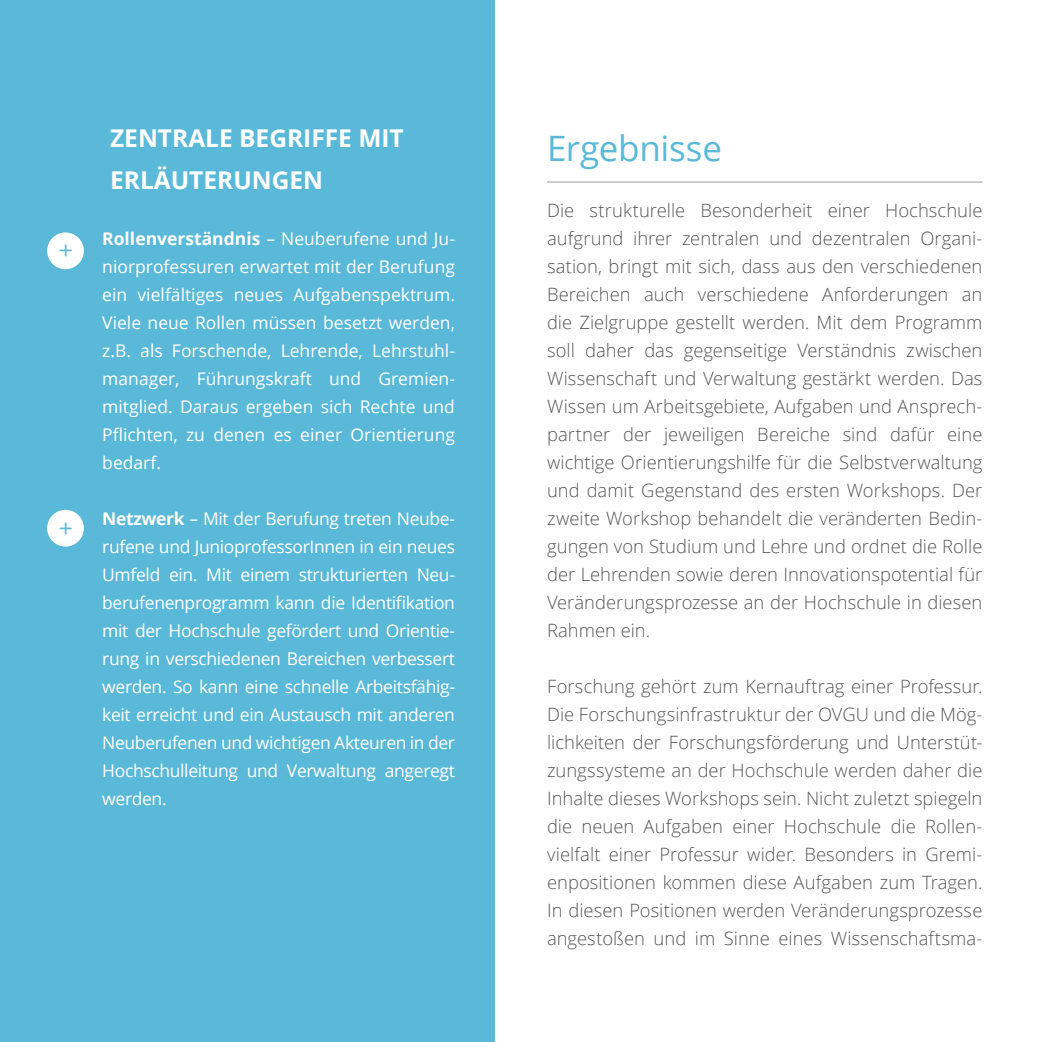
<style>
.page{position:relative;width:1042px;height:1042px;background:#fff}
.page>*{position:absolute;margin:0;border:0;box-sizing:border-box;transform-origin:0 0}
.t1{font:35px "Open Sans";letter-spacing:-.005em;color:#5ab9d9}
.t2{font:700 24.5px/42px "Open Sans";color:#fff}
.t3{font:24.5px "Quicksand";color:#5ab9d9}
.t4{font:300 18.38px/28px "Open Sans";color:#565655;text-align:justify}
.t5{font:17.5px/28px "Open Sans";letter-spacing:-.01em;color:#fff;text-align:justify}
.s1{font-weight:700}
</style>
<div class="page">
<div style="left:0;top:0;width:495px;height:1042px;background:#5ab9d9"></div>
<hr style="left:547px;top:182px;width:435px;height:1px;background:#9c9c9c">
<div style="left:47px;top:232px;width:37px;height:37px;background:#fff;border-radius:50%"></div>
<div style="left:47px;top:510px;width:37px;height:36px;background:#fff;border-radius:50%"></div>
<h2 class="t3" style="left:58px;top:237px;width:17px">+</h2>
<h2 class="t3" style="left:58px;top:514px;width:17px">+</h2>
<h2 class="t2" style="left:110px;top:116px;width:295px">ZENTRALE BEGRIFFE MIT<br>ERLÄUTERUNGEN</h2>
<p class="t5" style="left:102px;top:224px;width:354px"><span class="s1">Rollenverständnis</span> – Neuberufene und Ju&shy;niorprofessuren erwartet mit der Berufung ein vielfältiges neues Aufgabenspektrum.<br>Viele neue Rollen müssen besetzt werden, z.B. als Forschende, Lehrende, Lehrstuhl&shy;manager, Führungskraft und Gremien&shy;mitglied. Daraus ergeben sich Rechte und Pflichten, zu denen es einer Orientierung bedarf.</p>
<p class="t5" style="left:102px;top:504px;width:354px"><span class="s1">Netzwerk</span> – Mit der Berufung treten Neube&shy;rufene und JunioprofessorInnen in ein neues Umfeld ein. Mit einem strukturierten Neu&shy;berufenenprogramm kann die Identifikation mit der Hochschule gefördert und Orientie&shy;rung in verschiedenen Bereichen verbessert werden. So kann eine schnelle Arbeitsfähig&shy;keit erreicht und ein Austausch mit anderen Neuberufenen und wichtigen Akteuren in der Hochschulleitung und Verwaltung angeregt werden.</p>
<h1 class="t1" style="left:547px;top:124px;width:177px">Ergebnisse</h1>
<p class="t4" style="left:547px;top:196px;width:437px">Die strukturelle Besonderheit einer Hochschule aufgrund ihrer zentralen und dezentralen Organi&shy;sation, bringt mit sich, dass aus den verschiedenen Bereichen auch verschiedene Anforderungen an die Zielgruppe gestellt werden. Mit dem Programm soll daher das gegenseitige Verständnis zwischen Wissenschaft und Verwaltung gestärkt werden. Das Wissen um Arbeitsgebiete, Aufgaben und Ansprech&shy;partner der jeweiligen Bereiche sind dafür eine wichtige Orientierungshilfe für die Selbstverwaltung und damit Gegenstand des ersten Workshops. Der zweite Workshop behandelt die veränderten Bedin&shy;gungen von Studium und Lehre und ordnet die Rolle der Lehrenden sowie deren Innovationspotential für Veränderungsprozesse an der Hochschule in diesen Rahmen ein.</p>
<p class="t4" style="left:547px;top:672px;width:437px">Forschung gehört zum Kernauftrag einer Professur.<br>Die Forschungsinfrastruktur der OVGU und die Mög&shy;lichkeiten der Forschungsförderung und Unterstüt&shy;zungssysteme an der Hochschule werden daher die Inhalte dieses Workshops sein. Nicht zuletzt spiegeln die neuen Aufgaben einer Hochschule die Rollen&shy;vielfalt einer Professur wider. Besonders in Gremi&shy;enpositionen kommen diese Aufgaben zum Tragen.<br>In diesen Positionen werden Veränderungsprozesse angestoßen und im Sinne eines Wissenschaftsma-</p>
</div>
